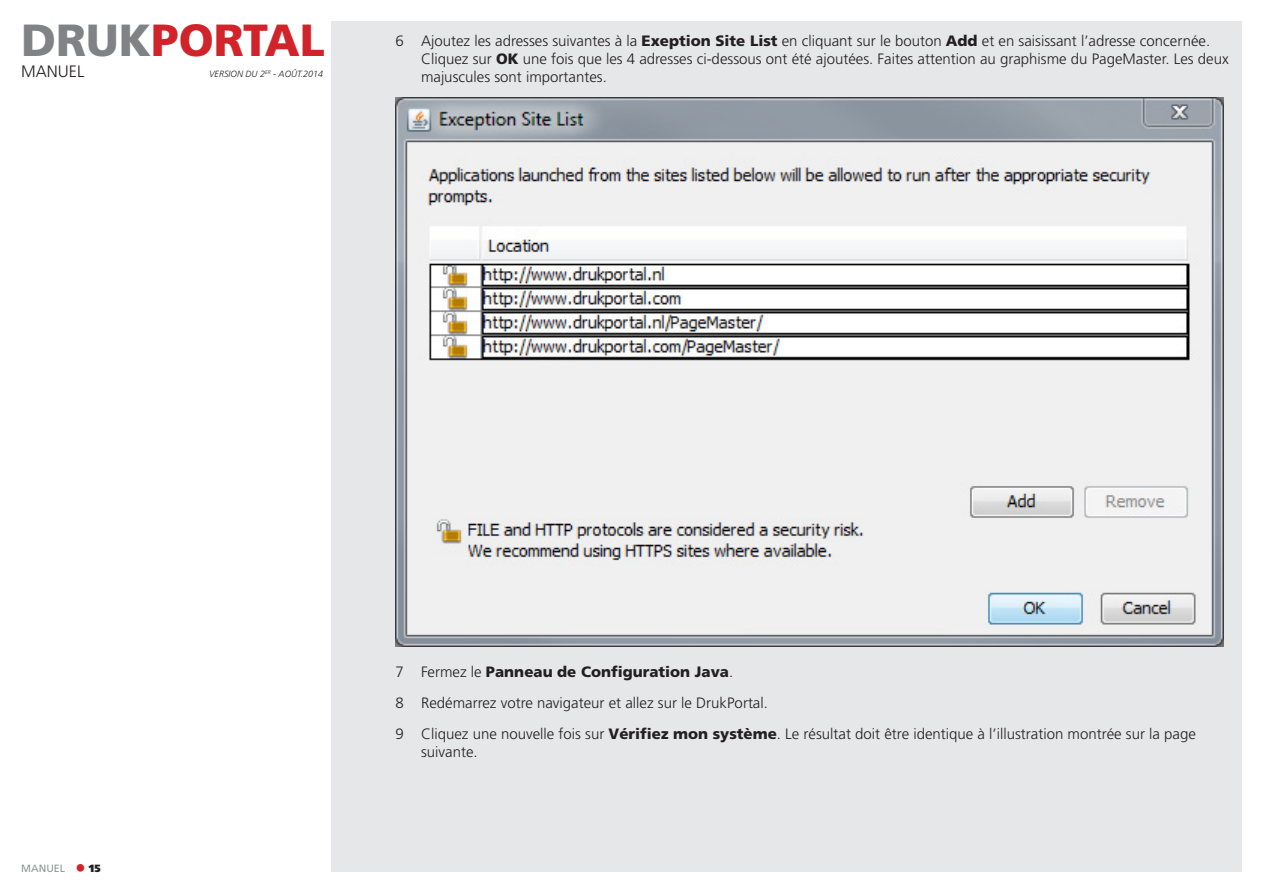
<style>
.page{position:relative;width:1263px;height:893px;background:#fff}
.page>*{position:absolute;margin:0;border:0;box-sizing:border-box;transform-origin:0 0}
.t1{font:900 45px "Frutiger";color:#d1232a}
.t2{font:300 16.5px "Frutiger";color:#231f20}
.t3{font:300 15px/18px "Frutiger";color:#231f20}
.t4{font:10.5px "Frutiger";color:#939598}
.t5{font:900 10.5px "Frutiger";color:#231f20}
.t6{font:italic 300 9px "Frutiger";color:#231f20}
.s1{color:#808285}
.s2{font-weight:900}
</style>
<div class="page">
<div style="left:332px;top:21px;width:910px;height:851px;background:#e6e7e9"></div>
<img style="left:395px;top:98px;width:828px;height:549px">
<h1 class="t1" style="left:21px;top:13px;width:305px"><span class="s1">DRUK</span>PORTAL</h1>
<p class="t2" style="left:21px;top:62px;width:65px">MANUEL</p>
<p class="t6" style="left:209px;top:68px;width:116px">VERSION DU 2<sup>ER</sup> - AOÛT.2014</p>
<p class="t3" style="left:421px;top:32px;width:809px;text-indent:-26px">6 Ajoutez les adresses suivantes à la <span class="s2">Exeption Site List</span> en cliquant sur le bouton <span class="s2">Add</span> et en saisissant l’adresse concernée.<br>Cliquez sur <span class="s2">OK</span> une fois que les 4 adresses ci-dessous ont été ajoutées. Faites attention au graphisme du PageMaster. Les deux majuscules sont importantes.</p>
<p class="t4" style="left:21px;top:862px;width:45px">MANUEL</p>
<p class="t5" style="left:89px;top:862px;width:13px">15</p>
<p class="t3" style="left:395px;top:657px;width:802px;line-height:30.8px">7 Fermez le <span class="s2">Panneau de Configuration Java</span>.<br>8 Redémarrez votre navigateur et allez sur le DrukPortal.<br>9 Cliquez une nouvelle fois sur <span class="s2">Vérifiez mon système</span>. Le résultat doit être identique à l’illustration montrée sur la page</p>
<p class="t3" style="left:421px;top:743px;width:58px">suivante.</p>
</div>
